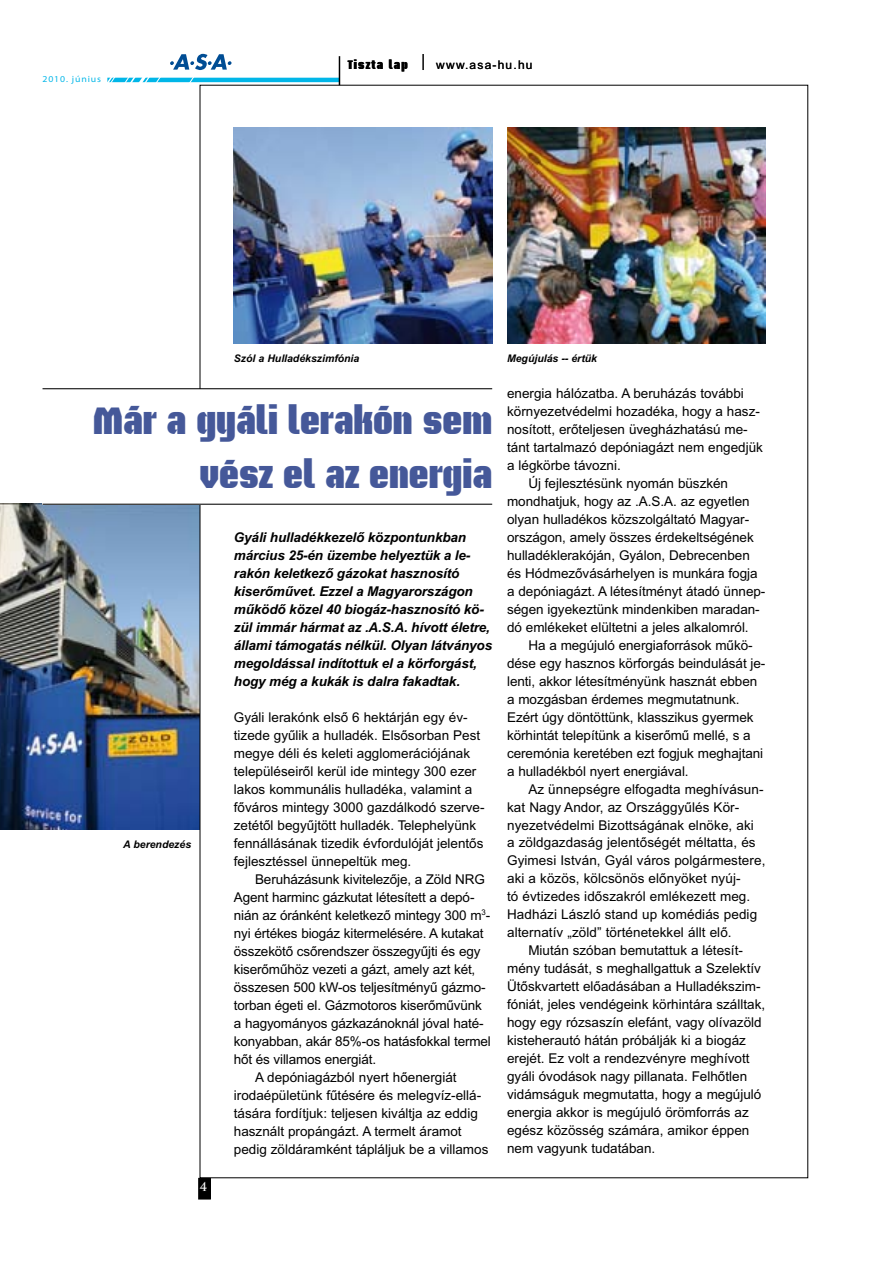
<style>
.page{position:relative;width:893px;height:1263px;background:#fff}
.page>*{position:absolute;margin:0;border:0;box-sizing:border-box;transform-origin:0 0}
.t1{font:37.5px/54px "H Briem Akademi Black";color:#455899;text-align:right}
.t2{font:13.5px/18px "PFL Arial";color:#000}
.t3{font:italic 13.5px/18px "PFL Arial Bold";letter-spacing:-.01em;color:#000}
.t4{font:12px "PFL Arial";letter-spacing:.1em;color:#000}
.t5{font:12px "H Briem Akademi Black";letter-spacing:.1em;color:#000}
.t6{font:700 12px "Trajan Pro";color:#fff}
.t7{font:italic 10.5px "PFL Arial Bold";color:#000}
.t8{font:semi-expanded 9px "Myriad Pro";letter-spacing:.1em;color:#00b6e8}
</style>
<div class="page">
<img style="left:0;top:504px;width:200px;height:326px">
<hr style="left:107px;top:78px;width:232px;height:4px;background:#00b6e8">
<svg style="left:107px;top:54px;width:124px;height:42px"></svg>
<div style="left:199px;top:1178px;width:11px;height:21px;background:#000"></div>
<div style="left:198px;top:1178px;width:13px;height:21px;border:2px solid #000"></div>
<svg style="left:339px;top:56px;width:1px;height:29px"></svg>
<svg style="left:423px;top:54px;width:1px;height:16px"></svg>
<hr style="left:43px;top:504px;width:449px;height:1px;background:#000">
<hr style="left:43px;top:388px;width:449px;height:1px;background:#000">
<img style="left:234px;top:128px;width:258px;height:216px">
<img style="left:507px;top:128px;width:258px;height:216px">
<p class="t8" style="left:43px;top:74px;width:60px">2010. június</p>
<p class="t5" style="left:348px;top:58px;width:62px">Tiszta lap</p>
<p class="t4" style="left:436px;top:58px;width:98px">www.asa-hu.hu</p>
<p class="t7" style="left:234px;top:352px;width:127px">Szól a Hulladékszimfónia</p>
<p class="t7" style="left:507px;top:352px;width:91px">Megújulás -- értük</p>
<h1 class="t1" style="left:93px;top:393px;width:400px">Már a gyáli lerakón sem vész el az energia</h1>
<p class="t7" style="left:123px;top:838px;width:69px">A berendezés</p>
<p class="t6" style="left:200px;top:1179px;width:9px">4</p>
<p class="t3" style="left:234px;top:528px;width:260px">Gyáli hulladékkezelô központunkban március 25-én üzembe helyeztük a le&shy;rakón keletkezô gázokat hasznosító kiserômûvet. Ezzel a Magyarországon mûködô közel 40 biogáz-hasznosító kö&shy;zül immár hármat az .A.S.A. hívott életre, állami támogatás nélkül. Olyan látványos megoldással indítottuk el a körforgást, hogy még a kukák is dalra fakadtak.</p>
<p class="t2" style="left:234px;top:708px;width:252px">Gyáli lerakónk elsô 6 hektárján egy év&shy;tizede gyûlik a hulladék. Elsôsorban Pest megye déli és keleti agglomerációjának településeirôl kerül ide mintegy 300 ezer lakos kommunális hulladéka, valamint a fôváros mintegy 3000 gazdálkodó szerve&shy;zetétôl begyûjtött hulladék. Telephelyünk fennállásának tizedik évfordulóját jelentôs fejlesztéssel ünnepeltük meg.</p>
<p class="t2" style="left:255px;top:870px;width:231px">Beruházásunk kivitelezôje, a Zöld NRG</p>
<p class="t2" style="left:234px;top:888px;width:242px">Agent harminc gázkutat létesített a depó-</p>
<p class="t2" style="left:234px;top:906px;width:258px">nián az óránként keletkezô mintegy 300 m<sup>3</sup>-</p>
<p class="t2" style="left:234px;top:924px;width:251px">nyi értékes biogáz kitermelésére. A kutakat</p>
<p class="t2" style="left:234px;top:942px;width:248px">összekötô csôrendszer összegyûjti és egy</p>
<p class="t2" style="left:234px;top:960px;width:243px">kiserômûhöz vezeti a gázt, amely azt két,</p>
<p class="t2" style="left:234px;top:978px;width:253px">összesen 500 kW-os teljesítményû gázmo-</p>
<p class="t2" style="left:234px;top:996px;width:250px">torban égeti el. Gázmotoros kiserômûvünk</p>
<p class="t2" style="left:234px;top:1014px;width:251px">a hagyományos gázkazánoknál jóval haté-</p>
<p class="t2" style="left:234px;top:1032px;width:258px">konyabban, akár 85%-os hatásfokkal termel</p>
<p class="t2" style="left:234px;top:1050px;width:144px">hôt és villamos energiát.</p>
<p class="t2" style="left:255px;top:1068px;width:203px">A depóniagázból nyert hôenergiát</p>
<p class="t2" style="left:234px;top:1086px;width:249px">irodaépületünk fûtésére és melegvíz-ellá-</p>
<p class="t2" style="left:234px;top:1104px;width:246px">tására fordítjuk: teljesen kiváltja az eddig</p>
<p class="t2" style="left:234px;top:1122px;width:229px">használt propángázt. A termelt áramot</p>
<p class="t2" style="left:234px;top:1140px;width:256px">pedig zöldáramként tápláljuk be a villamos</p>
<p class="t2" style="left:507px;top:384px;width:238px">energia hálózatba. A beruházás további</p>
<p class="t2" style="left:507px;top:402px;width:254px">környezetvédelmi hozadéka, hogy a hasz-</p>
<p class="t2" style="left:507px;top:420px;width:242px">nosított, erôteljesen üvegházhatású me-</p>
<p class="t2" style="left:507px;top:438px;width:257px">tánt tartalmazó depóniagázt nem engedjük</p>
<p class="t2" style="left:507px;top:456px;width:115px">a légkörbe távozni.</p>
<p class="t2" style="left:528px;top:474px;width:201px">Új fejlesztésünk nyomán büszkén</p>
<p class="t2" style="left:507px;top:492px;width:244px">mondhatjuk, hogy az .A.S.A. az egyetlen</p>
<p class="t2" style="left:507px;top:510px;width:244px">olyan hulladékos közszolgáltató Magyar-</p>
<p class="t2" style="left:507px;top:528px;width:248px">országon, amely összes érdekeltségének</p>
<p class="t2" style="left:507px;top:546px;width:244px">hulladéklerakóján, Gyálon, Debrecenben</p>
<p class="t2" style="left:507px;top:564px;width:252px">és Hódmezôvásárhelyen is munkára fogja</p>
<p class="t2" style="left:507px;top:582px;width:260px">a depóniagázt. A létesítményt átadó ünnep-</p>
<p class="t2" style="left:507px;top:600px;width:254px">ségen igyekeztünk mindenkiben maradan-</p>
<p class="t2" style="left:507px;top:618px;width:243px">dó emlékeket elültetni a jeles alkalomról.</p>
<p class="t2" style="left:528px;top:636px;width:226px">Ha a megújuló energiaforrások mûkö-</p>
<p class="t2" style="left:507px;top:654px;width:260px">dése egy hasznos körforgás beindulását je-</p>
<p class="t2" style="left:507px;top:672px;width:252px">lenti, akkor létesítményünk hasznát ebben</p>
<p class="t2" style="left:507px;top:690px;width:234px">a mozgásban érdemes megmutatnunk.</p>
<p class="t2" style="left:507px;top:708px;width:248px">Ezért úgy döntöttünk, klasszikus gyermek</p>
<p class="t2" style="left:507px;top:726px;width:245px">körhintát telepítünk a kiserômû mellé, s a</p>
<p class="t2" style="left:507px;top:744px;width:258px">ceremónia keretében ezt fogjuk meghajtani</p>
<p class="t2" style="left:507px;top:762px;width:183px">a hulladékból nyert energiával.</p>
<p class="t2" style="left:528px;top:780px;width:237px">Az ünnepségre elfogadta meghívásun-</p>
<p class="t2" style="left:507px;top:798px;width:234px">kat Nagy Andor, az Országgyûlés Kör-</p>
<p class="t2" style="left:507px;top:816px;width:248px">nyezetvédelmi Bizottságának elnöke, aki</p>
<p class="t2" style="left:507px;top:834px;width:250px">a zöldgazdaság jelentôségét méltatta, és</p>
<p class="t2" style="left:507px;top:852px;width:260px">Gyimesi István, Gyál város polgármestere,</p>
<p class="t2" style="left:507px;top:870px;width:235px">aki a közös, kölcsönös elônyöket nyúj-</p>
<p class="t2" style="left:507px;top:888px;width:245px">tó évtizedes idôszakról emlékezett meg.</p>
<p class="t2" style="left:507px;top:906px;width:252px">Hadházi László stand up komédiás pedig</p>
<p class="t2" style="left:507px;top:924px;width:226px">alternatív „zöld” történetekkel állt elô.</p>
<p class="t2" style="left:528px;top:942px;width:216px">Miután szóban bemutattuk a létesít-</p>
<p class="t2" style="left:507px;top:960px;width:255px">mény tudását, s meghallgattuk a Szelektív</p>
<p class="t2" style="left:507px;top:978px;width:255px">Ütôskvartett elôadásában a Hulladékszim-</p>
<p class="t2" style="left:507px;top:996px;width:260px">fóniát, jeles vendégeink körhintára szálltak,</p>
<p class="t2" style="left:507px;top:1014px;width:256px">hogy egy rózsaszín elefánt, vagy olívazöld</p>
<p class="t2" style="left:507px;top:1032px;width:240px">kisteherautó hátán próbálják ki a biogáz</p>
<p class="t2" style="left:507px;top:1050px;width:244px">erejét. Ez volt a rendezvényre meghívott</p>
<p class="t2" style="left:507px;top:1068px;width:242px">gyáli óvodások nagy pillanata. Felhôtlen</p>
<p class="t2" style="left:507px;top:1086px;width:256px">vidámságuk megmutatta, hogy a megújuló</p>
<p class="t2" style="left:507px;top:1104px;width:243px">energia akkor is megújuló örömforrás az</p>
<p class="t2" style="left:507px;top:1122px;width:244px">egész közösség számára, amikor éppen</p>
<p class="t2" style="left:507px;top:1140px;width:150px">nem vagyunk tudatában.</p>
</div>
